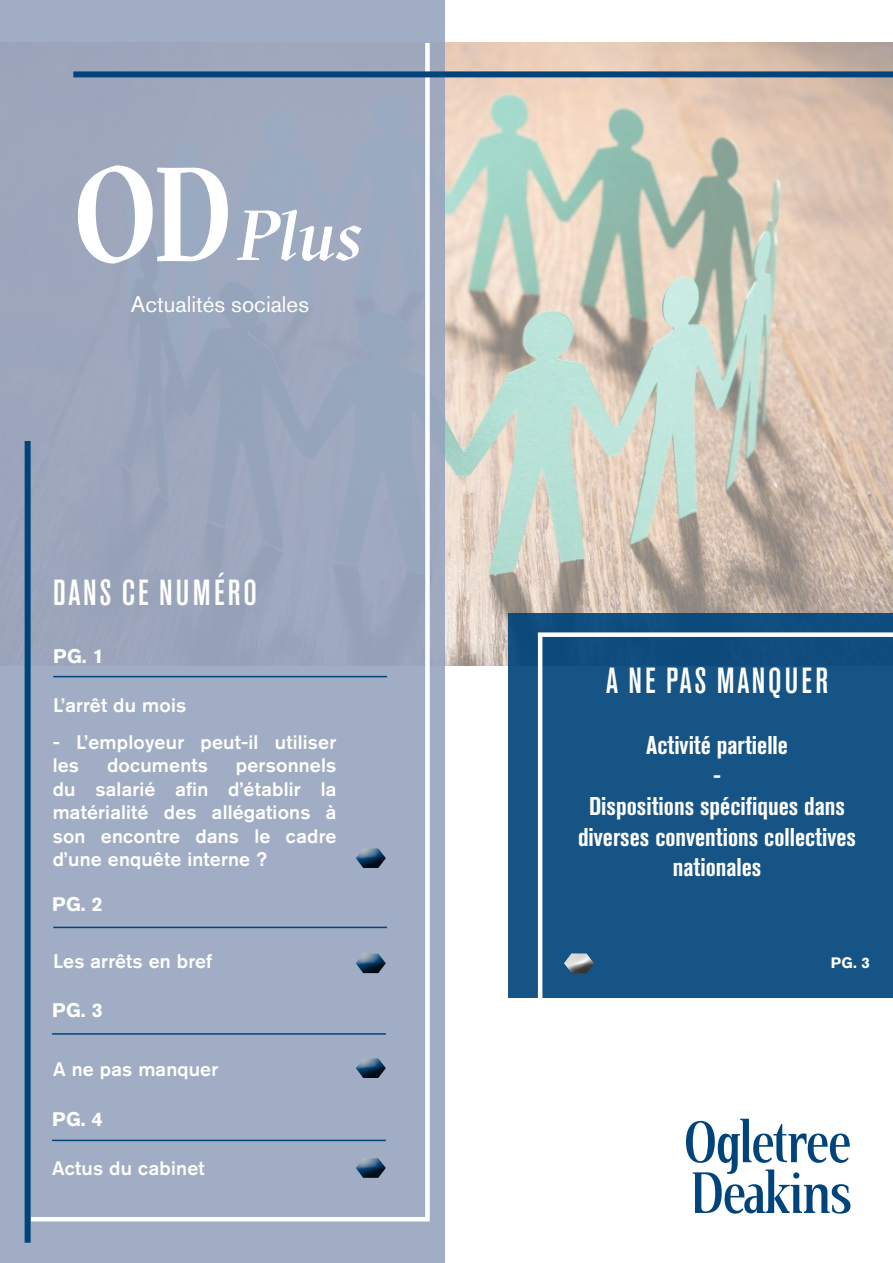
<style>
.page{position:relative;width:893px;height:1263px;background:#fff}
.page>*{position:absolute;margin:0;border:0;box-sizing:border-box;transform-origin:0 0}
.t1{font:700 133.35px "GT Sectra Fine";color:#fff;scale:.78 1}
.t2{font:italic 500 70.5px "GT Sectra Fine";color:#fff}
.t3{font:500 condensed 36px "Akzidenz Grotesk BE";letter-spacing:.08em;color:#fff}
.t4{font:700 condensed 25.5px/30.6px "Akzidenz Grotesk BE";color:#fff;text-align:center}
.t5{font:22.5px "Akzidenz Grotesk BE";color:#fff}
.t6{font:500 19.5px/23.4px "Akzidenz Grotesk BE";letter-spacing:.01em;color:#fff}
.t7{font:700 19.5px "Akzidenz Grotesk BE";letter-spacing:.03em;color:#fff}
.t8{font:700 15px "Akzidenz Grotesk BE";color:#fff}
</style>
<div class="page">
<svg style="left:445px;top:42px;width:448px;height:623px;background:#cbc7b8"></svg>
<div style="left:0;top:0;width:445px;height:1263px;background:#a0abc1"></div>
<hr style="left:31px;top:1217px;width:395px;height:4px;background:#fff">
<div style="left:508px;top:613px;width:385px;height:384px;background:#175486"></div>
<hr style="left:538px;top:635px;width:4px;height:367px;background:#fff">
<div style="left:538px;top:632px;width:355px;height:5px;background:#fff"></div>
<hr style="left:53px;top:676px;width:334px;height:1px;background:#00447b">
<svg style="left:686px;top:1119px;width:164px;height:94px"></svg>
<div style="left:348px;top:849px;width:45px;height:28px;background:#231f20;opacity:.75"></div>
<hr style="left:53px;top:927px;width:334px;height:1px;background:#00447b">
<hr style="left:52px;top:1033px;width:334px;height:2px;background:#00447b">
<hr style="left:52px;top:1140px;width:334px;height:1px;background:#00447b">
<div style="left:348px;top:954px;width:45px;height:28px;background:#231f20;opacity:.75"></div>
<div style="left:348px;top:1059px;width:45px;height:28px;background:#231f20;opacity:.75"></div>
<div style="left:348px;top:1159px;width:45px;height:27px;background:#231f20;opacity:.75"></div>
<div style="left:556px;top:954px;width:46px;height:28px;background:#231f20;opacity:.75"></div>
<div style="left:425px;top:43px;width:5px;height:1178px;background:#fff"></div>
<div style="left:73px;top:71px;width:820px;height:6px;background:#00447b"></div>
<div style="left:25px;top:441px;width:6px;height:802px;background:#00447b"></div>
<p class="t1" style="left:74px;top:129px;width:203px">OD</p>
<p class="t2" style="left:238px;top:190px;width:126px">Plus</p>
<p class="t5" style="left:131px;top:291px;width:180px">Actualités sociales</p>
<p class="t3" style="left:53px;top:572px;width:205px">DANS CE NUMÉRO</p>
<p class="t7" style="left:53px;top:645px;width:52px">PG. 1</p>
<p class="t6" style="left:53px;top:693px;width:135px">L’arrêt du mois</p>
<p class="t6" style="left:53px;top:730px;width:285px">- L’employeur peut-il utiliser les</p>
<p class="t6" style="left:53px;top:753px;width:285px;text-align:justify;text-indent:183px">personnels du salarié afin d’établir la matérialité des allégations à son encontre dans le cadre d’une enquête interne ?</p>
<p class="t7" style="left:52px;top:893px;width:52px">PG. 2</p>
<p class="t6" style="left:107px;top:753px;width:102px">documents</p>
<p class="t6" style="left:53px;top:949px;width:161px">Les arrêts en bref</p>
<p class="t7" style="left:52px;top:999px;width:52px">PG. 3</p>
<p class="t6" style="left:53px;top:1057px;width:167px">A ne pas manquer</p>
<p class="t7" style="left:52px;top:1107px;width:52px">PG. 4</p>
<p class="t6" style="left:52px;top:1156px;width:154px">Actus du cabinet</p>
<p class="t3" style="left:606px;top:660px;width:223px">A NE PAS MANQUER</p>
<p class="t4" style="left:646px;top:729px;width:143px">Activité partielle</p>
<p class="t4" style="left:713px;top:760px;width:10px">-</p>
<p class="t4" style="left:578px;top:791px;width:280px">Dispositions spécifiques dans diverses conventions collectives nationales</p>
<p class="t8" style="left:831px;top:954px;width:41px">PG. 3</p>
</div>
